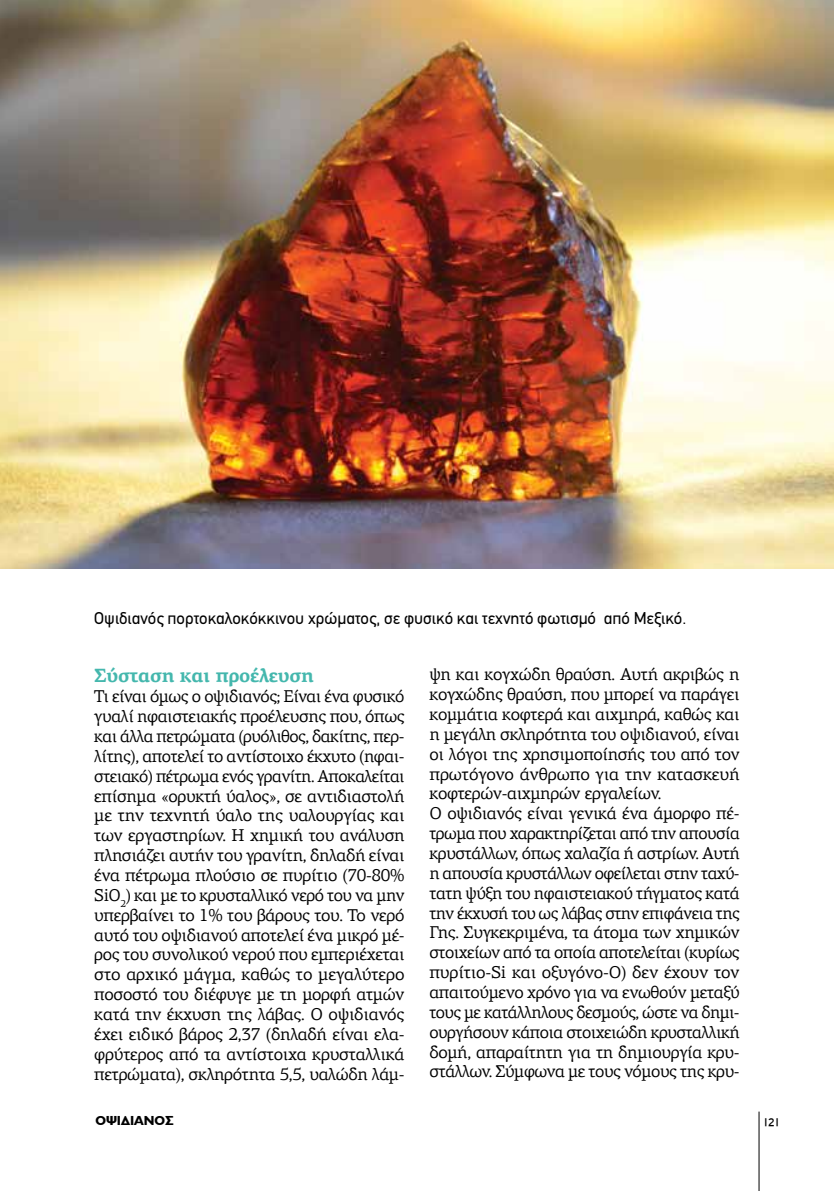
<style>
.page{position:relative;width:834px;height:1191px;background:#fff}
.page>*{position:absolute;margin:0;border:0;box-sizing:border-box;transform-origin:0 0}
.t1{font:700 19.25px "PF Agora Serif Pro";letter-spacing:-.02em;color:#44b7ad}
.t2{font:17.15px/19.8px "PF Agora Serif Pro";letter-spacing:-.02em;color:#000;text-align:justify}
.t3{font:17.15px "PF Din Text";color:#000}
.t4{font:300 16.62px "Triplex Greek";color:#000}
.t5{font:700 13.12px "CF Jeckyl";color:#000}
</style>
<div class="page">
<hr style="left:758px;top:1111px;width:1px;height:80px;background:#000">
<img style="left:0;top:0;width:833px;height:568px">
<p class="t3" style="left:94px;top:608px;width:593px">Οψιδιανός πορτοκαλοκόκκινου χρώματος, σε φυσικό και τεχνητό φωτισμό από Μεξικό.</p>
<p class="t1" style="left:94px;top:664px;width:221px">Σύσταση και προέλευση</p>
<p class="t2" style="left:94px;top:686px;width:312px">Τι είναι όμως ο οψιδιανός; Είναι ένα φυσικό γυαλί ηφαιστειακής προέλευσης που, όπως και άλλα πετρώματα (ρυόλιθος, δακίτης, περ&shy;λίτης), αποτελεί το αντίστοιχο έκχυτο (ηφαι&shy;στειακό) πέτρωμα ενός γρανίτη. Αποκαλείται επίσημα «ορυκτή ύαλος», σε αντιδιαστολή με την τεχνητή ύαλο της υαλουργίας και των εργαστηρίων. Η χημική του ανάλυση πλησιάζει αυτήν του γρανίτη, δηλαδή είναι ένα πέτρωμα πλούσιο σε πυρίτιο (70-80% SiO<sub>2</sub>) και με το κρυσταλλικό νερό του να μην υπερβαίνει το 1% του βάρους του. Το νερό αυτό του οψιδιανού αποτελεί ένα μικρό μέ&shy;ρος του συνολικού νερού που εμπεριέχεται στο αρχικό μάγμα, καθώς το μεγαλύτερο ποσοστό του διέφυγε με τη μορφή ατμών κατά την έκχυση της λάβας. Ο οψιδιανός έχει ειδικό βάρος 2,37 (δηλαδή είναι ελα&shy;φρύτερος από τα αντίστοιχα κρυσταλλικά πετρώματα), σκληρότητα 5,5, υαλώδη λάμ-</p>
<p class="t2" style="left:429px;top:664px;width:312px;text-align:left">ψη και κογχώδη θραύση. Αυτή ακριβώς η κογχώδης θραύση, που μπορεί να παράγει κομμάτια κοφτερά και αιχμηρά, καθώς και η μεγάλη σκληρότητα του οψιδιανού, είναι οι λόγοι της χρησιμοποίησής του από τον πρωτόγονο άνθρωπο για την κατασκευή κοφτερών-αιχμηρών εργαλείων.<br>Ο οψιδιανός είναι γενικά ένα άμορφο πέ&shy;τρωμα που χαρακτηρίζεται από την απουσία κρυστάλλων, όπως χαλαζία ή αστρίων. Αυτή η απουσία κρυστάλλων οφείλεται στην ταχύ&shy;τατη ψύξη του ηφαιστειακού τήγματος κατά την έκχυσή του ως λάβας στην επιφάνεια της Γης. Συγκεκριμένα, τα άτομα των χημικών στοιχείων από τα οποία αποτελείται (κυρίως πυρίτιο-Si και οξυγόνο-O) δεν έχουν τον απαιτούμενο χρόνο για να ενωθούν μεταξύ τους με κατάλληλους δεσμούς, ώστε να δημι&shy;ουργήσουν κάποια στοιχειώδη κρυσταλλική δομή, απαραίτητη για τη δημιουργία κρυ&shy;στάλλων. Σύμφωνα με τους νόμους της κρυ-</p>
<p class="t5" style="left:95px;top:1110px;width:80px">ΟΨΙΔΙΑΝΟΣ</p>
<p class="t4" style="left:763px;top:1113px;width:17px">121</p>
</div>
